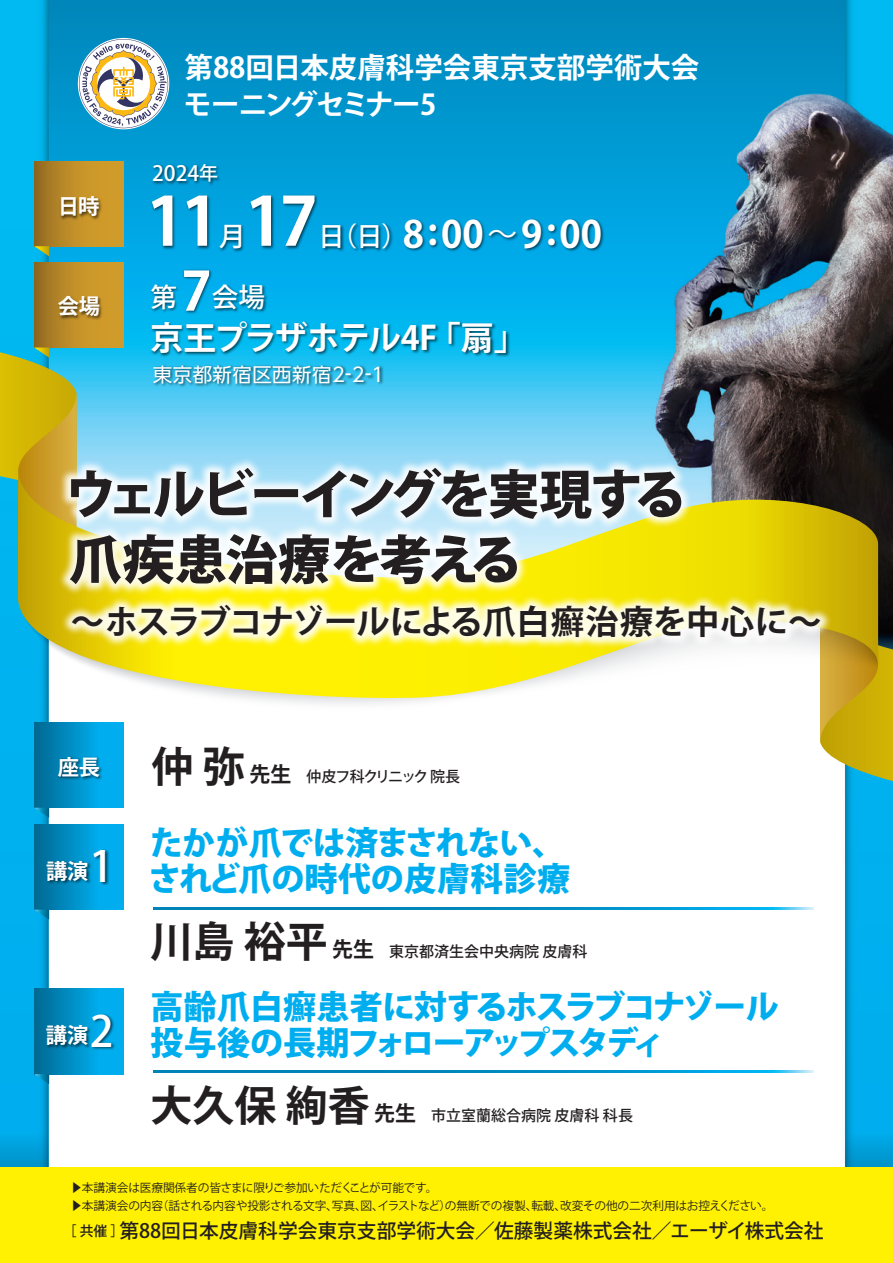
<style>
.page{position:relative;width:893px;height:1263px;background:#fff}
.page>*{position:absolute;margin:0;border:0;box-sizing:border-box;transform-origin:0 0}
.t1{font:700 66.45px "Koz Go Pro";color:#fff}
.t2{font:800 52.5px/65.2px "Koz Go Pr 6 N";letter-spacing:-.065em;color:#231f20}
.t3{font:700 37.2px "Koz Go Pro";color:#fff}
.t4{font:700 33.3px "Koz Go Pr 6 N";letter-spacing:-.025em;color:#231f20}
.t5{font:800 33px/35.2px "Koz Go Pro";letter-spacing:-.07em;color:#00aeef}
.t6{font:800 33px/35.2px "Koz Go Pro";letter-spacing:-.03em;color:#00aeef}
.t7{font:700 33px "Koz Go Pro";letter-spacing:-.06em;color:#fff}
.t8{font:700 28.5px/37px "Koz Go Pro";color:#fff}
.t9{font:500 26.55px "Koz Go Pro";color:#fff}
.t10{font:700 21.3px "Koz Go Pro";color:#fff}
.t11{font:500 21px "Koz Go Pro";color:#fff}
.t12{font:500 19.65px "Koz Go Pro";color:#231f20}
.t13{font:19.5px "UD Shin Go NT Pro";letter-spacing:.02em;color:#fff}
.t14{font:500 15px "Koz Go Pro";color:#231f20}
.t15{font:500 15px "Koz Go Pro";letter-spacing:-.09em;color:#231f20}
.t16{font:11.7px/18px "Koz Go Pro";letter-spacing:-.015em;color:#231f20}
.s1{font-size:18.9px}
.s2{font-weight:700;font-size:53.1px}
.s3{font-weight:400;font-size:29.7px}
.s4{font-weight:500;font-size:42.45px}
.s5{font-weight:700;font-size:42px}
.s6{font-weight:700;font-size:21px}
.s7{font-size:13.8px}
</style>
<div class="page">
<img style="left:0;top:0;width:893px;height:1167px">
<div style="left:0;top:1167px;width:893px;height:96px;background:#fff101"></div>
<svg style="left:34px;top:161px;width:90px;height:85px;background:#ba8a27"></svg>
<img style="left:56px;top:193px;width:49px;height:35px">
<svg style="left:34px;top:246px;width:15px;height:10px"></svg>
<svg style="left:34px;top:262px;width:90px;height:86px;background:#ba8a27"></svg>
<img style="left:55px;top:293px;width:51px;height:35px">
<svg style="left:34px;top:723px;width:90px;height:85px;background:#0092c9"></svg>
<img style="left:55px;top:753px;width:51px;height:35px">
<svg style="left:34px;top:808px;width:15px;height:10px"></svg>
<svg style="left:34px;top:824px;width:90px;height:85px;background:#008ec4"></svg>
<img style="left:43px;top:839px;width:76px;height:65px">
<svg style="left:34px;top:909px;width:15px;height:11px"></svg>
<svg style="left:153px;top:907px;width:661px;height:2px"></svg>
<svg style="left:34px;top:989px;width:90px;height:85px;background:#008ec4"></svg>
<img style="left:43px;top:1003px;width:76px;height:65px">
<svg style="left:34px;top:1074px;width:15px;height:10px"></svg>
<svg style="left:153px;top:1070px;width:661px;height:2px"></svg>
<svg style="left:810px;top:544px;width:83px;height:237px"></svg>
<svg style="left:0;top:348px;width:77px;height:243px;background:#86b75e"></svg>
<svg style="left:21px;top:707px;width:857px;height:5px"></svg>
<svg style="left:10px;top:470px;width:868px;height:231px;background:#7c6e10"></svg>
<img style="left:400px;top:210px;width:208px;height:59px">
<img style="left:149px;top:160px;width:75px;height:24px">
<img style="left:144px;top:184px;width:256px;height:94px">
<img style="left:148px;top:318px;width:375px;height:51px">
<img style="left:148px;top:258px;width:123px;height:80px">
<img style="left:10px;top:408px;width:732px;height:253px">
<img style="left:11px;top:545px;width:871px;height:162px">
<img style="left:150px;top:360px;width:240px;height:34px">
<svg style="left:79px;top:39px;width:89px;height:89px"></svg>
<h3 class="t10" style="left:58px;top:193px;width:43px">日時</h3>
<h3 class="t10" style="left:58px;top:293px;width:44px">会場</h3>
<h3 class="t8" style="left:184px;top:51px;width:517px">第88回日本皮膚科学会東京支部学術大会モーニングセミナー5</h3>
<h3 class="t11" style="left:152px;top:160px;width:68px">2024<span class="s1">年</span></h3>
<h1 class="t1" style="left:146px;top:179px;width:173px">11 17</h1>
<h3 class="t9" style="left:219px;top:219px;width:28px">月</h3>
<h3 class="t9" style="left:318px;top:219px;width:91px">日（日）</h3>
<h3 class="t9" style="left:151px;top:281px;width:116px">第<span class="s2">7</span>会場</h3>
<h3 class="t3" style="left:403px;top:210px;width:201px">8:00<span class="s3">～</span>9:00</h3>
<h3 class="t7" style="left:151px;top:317px;width:378px">京王プラザホテル4F 「扇」</h3>
<h3 class="t13" style="left:153px;top:358px;width:233px">東京都新宿区西新宿2-2-1</h3>
<h2 class="t2" style="left:64px;top:463px;width:624px">ウェルビーイングを実現する爪疾患治療を考える</h2>
<h3 class="t4" style="left:71px;top:603px;width:752px">～ホスラブコナゾールによる爪白癬治療を中心に～</h3>
<h3 class="t10" style="left:58px;top:753px;width:44px">座長</h3>
<h3 class="t10" style="left:46px;top:857px;width:69px">講演<span class="s4">1</span></h3>
<h3 class="t10" style="left:46px;top:1022px;width:70px">講演<span class="s4">2</span></h3>
<p class="t15" style="left:152px;top:767px;width:310px"><span class="s5">仲 弥</span> <span class="s6">先生</span> 仲皮フ科クリニック 院長</p>
<h3 class="t6" style="left:149px;top:828px;width:423px">たかが爪では済まされない、されど爪の時代の皮膚科診療</h3>
<p class="t14" style="left:151px;top:942px;width:438px"><span class="s5">川島 裕平</span> <span class="s6">先生</span> 東京都済生会中央病院 皮膚科</p>
<h3 class="t5" style="left:151px;top:992px;width:629px">高齢爪白癬患者に対するホスラブコナゾール投与後の長期フォローアップスタディ</h3>
<p class="t14" style="left:151px;top:1106px;width:484px"><span class="s5">大久保 絢香</span> <span class="s6">先生</span> 市立室蘭総合病院 皮膚科 科長</p>
<p class="t16" style="left:70px;top:1178px;width:704px">▶本講演会は医療関係者の皆さまに限りご参加いただくことが可能です。<br>▶本講演会の内容（話される内容や投影される文字、写真、図、イラストなど）の無断での複製、転載、改変その他の二次利用はお控えください。</p>
<h3 class="t12" style="left:63px;top:1218px;width:762px"><span class="s7">［ 共催 ］</span>第88回日本皮膚科学会東京支部学術大会／佐藤製薬株式会社／エーザイ株式会社</h3>
</div>
